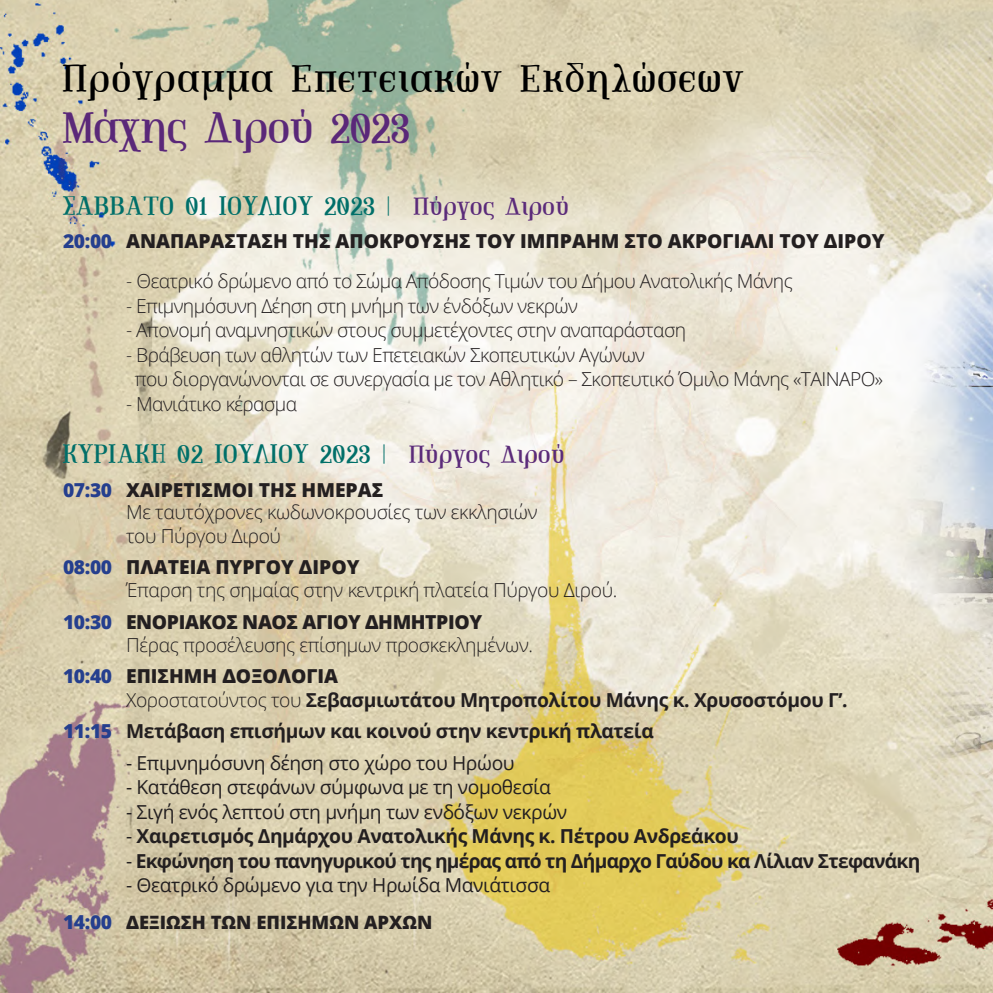
<style>
.page{position:relative;width:993px;height:993px;background:#fff}
.page>*{position:absolute;margin:0;border:0;box-sizing:border-box;transform-origin:0 0}
.t1{font:43.75px "Mount PERSONALUSEONLY";color:#5a2879}
.t2{font:38.5px "Mount PERSONALUSEONLY";letter-spacing:.05em;color:#000}
.P_10pts_Light{font:26.78px "Mount PERSONALUSEONLY";letter-spacing:.025em;color:#006f69}
.t3{font:300 19.25px "Open Sans";letter-spacing:-.03em;color:#231f20}
.t4{font:700 19.25px "Open Sans";letter-spacing:-.02em;color:#231f20}
.t5{font:19.25px "Open Sans";letter-spacing:-.02em;color:#231f20}
.t6{font:800 19.25px "Open Sans";color:#231f20}
.t7{font:700 19.25px "Open Sans";letter-spacing:-.04em;color:#231f20}
.t8{font:800 19.25px "Open Sans";letter-spacing:-.02em;color:#231f20}
.t9{font:800 18.38px "Open Sans";color:#231f20}
.s1{font-size:24.5px;color:#5b2b7a}
.s2{color:#253f8e}
.s3{font-weight:300}
.s4{font-weight:800;color:#253f8e}
.s5{font-weight:400}
.s6{font-size:19.25px;color:#253f8e}
</style>
<div class="page">
<img style="left:0;top:0;width:992px;height:992px">
<p class="t2" style="left:63px;top:55px;width:681px">Πρόγραμμα Επετειακών Εκδηλώσεων</p>
<p class="t1" style="left:63px;top:101px;width:349px">Μάχης Διρού 2023</p>
<p class="P_10pts_Light" style="left:63px;top:189px;width:507px">ΣΆΒΒΑΤΟ 01 ΙΟΥΛΊΟΥ 2023 | <span class="s1">Πύργος Διρού</span></p>
<p class="t6" style="left:63px;top:226px;width:808px"><span class="s2">20:00</span> ΑΝΑΠΑΡΆΣΤΑΣΗ ΤΗΣ ΑΠΌΚΡΟΥΣΗΣ ΤΟΥ ΙΜΠΡΑΉΜ ΣΤΟ ΑΚΡΟΓΙΆΛΙ ΤΟΥ ΔΙΡΟΎ</p>
<p class="t3" style="left:126px;top:268px;width:668px">- Θεατρικό δρώμενο από το Σώμα Απόδοσης Τιμών του Δήμου Ανατολικής Μάνης</p>
<p class="t3" style="left:126px;top:292px;width:453px">- Επιμνημόσυνη Δέηση στη μνήμη των ένδόξων νεκρών</p>
<p class="t3" style="left:126px;top:317px;width:561px">- Απονομή αναμνηστικών στους συμμετέχοντες στην αναπαράσταση</p>
<p class="t3" style="left:126px;top:341px;width:520px">- Βράβευση των αθλητών των Επετειακών Σκοπευτικών Αγώνων</p>
<p class="t3" style="left:135px;top:366px;width:749px">που διοργανώνονται σε συνεργασία με τον Αθλητικό – Σκοπευτικό Όμιλο Μάνης «ΤΑΙΝΑΡΟ»</p>
<p class="t3" style="left:126px;top:390px;width:172px">- Μανιάτικο κέρασμα</p>
<p class="P_10pts_Light" style="left:63px;top:437px;width:503px">ΚΥΡΙΑΚΉ 02 ΙΟΥΛΊΟΥ 2023 | <span class="s1">Πύργος Διρού</span></p>
<p class="t6" style="left:63px;top:475px;width:322px"><span class="s2">07:30</span> ΧΑΙΡΕΤΙΣΜΟΊ ΤΗΣ ΗΜΈΡΑΣ</p>
<p class="t3" style="left:126px;top:499px;width:413px">Με ταυτόχρονες κωδωνοκρουσίες των εκκλησιών</p>
<p class="t3" style="left:126px;top:522px;width:156px">του Πύργου Διρού</p>
<p class="t6" style="left:63px;top:552px;width:298px"><span class="s2">08:00</span> ΠΛΑΤΕΊΑ ΠΥΡΓΟΥ ΔΙΡΟΥ</p>
<p class="t3" style="left:126px;top:577px;width:492px">Έπαρση της σημαίας στην κεντρική πλατεία Πύργου Διρού.</p>
<p class="t8" style="left:63px;top:607px;width:420px"><span class="s2">10:30</span> ΕΝΟΡΙΑΚΌΣ ΝΑΌΣ ΑΓΊΟΥ ΔΗΜΗΤΡΊΟΥ</p>
<p class="t3" style="left:126px;top:631px;width:408px">Πέρας προσέλευσης επίσημων προσκεκλημένων.</p>
<p class="t6" style="left:63px;top:661px;width:277px"><span class="s2">10:40</span> ΕΠΊΣΗΜΗ ΔΟΞΟΛΟΓΊΑ</p>
<p class="t4" style="left:126px;top:685px;width:723px"><span class="s3">Χοροστατούντος του</span> Σεβασμιωτάτου Μητροπολίτου Μάνης κ. Χρυσοστόμου Γ’.</p>
<p class="t4" style="left:63px;top:717px;width:592px"><span class="s4">11:15</span> Μετάβαση επισήμων και κοινού στην κεντρική πλατεία</p>
<p class="t5" style="left:126px;top:749px;width:390px">- Επιμνημόσυνη δέηση στο χώρο του Ηρώου</p>
<p class="t5" style="left:126px;top:773px;width:426px">- Κατάθεση στεφάνων σύμφωνα με τη νομοθεσία</p>
<p class="t5" style="left:126px;top:798px;width:442px">- Σιγή ενός λεπτού στη μνήμη των ενδόξων νεκρών</p>
<p class="t4" style="left:126px;top:822px;width:614px"><span class="s5">-</span> Χαιρετισμός Δημάρχου Ανατολικής Μάνης κ. Πέτρου Ανδρεάκου</p>
<p class="t7" style="left:126px;top:846px;width:795px"><span class="s5">-</span> Εκφώνηση του πανηγυρικού της ημέρας από τη Δήμαρχο Γαύδου κα Λίλιαν Στεφανάκη</p>
<p class="t5" style="left:126px;top:871px;width:425px">- Θεατρικό δρώμενο για την Ηρωίδα Μανιάτισσα</p>
<p class="t9" style="left:63px;top:907px;width:371px"><span class="s6">14:00</span> ΔΕΞΊΩΣΗ ΤΩΝ ΕΠΊΣΗΜΩΝ ΑΡΧΏΝ</p>
</div>
